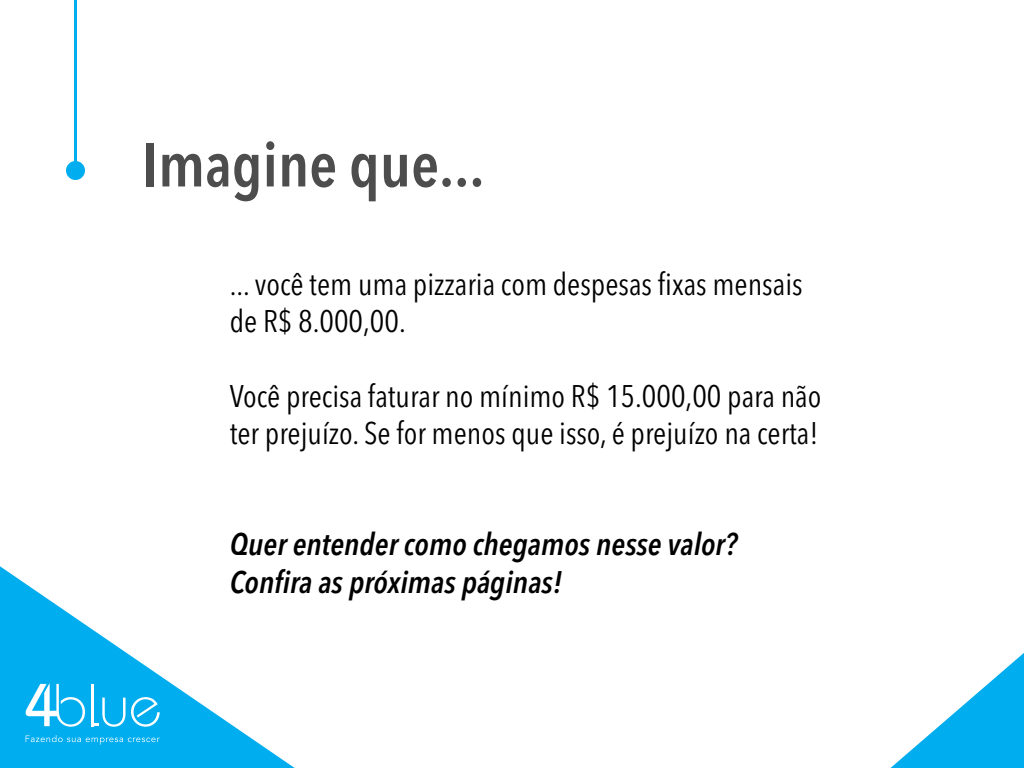
<style>
.page{position:relative;width:1024px;height:768px;background:#fff}
.page>*{position:absolute;margin:0;border:0;box-sizing:border-box;transform-origin:0 0}
.t1{font:600 condensed 62px "Avenir Next LT Pro";color:#4d4d4d}
.t2{font:condensed 31px/37.2px "Avenir Next LT Pro";color:#000}
.t3{font:italic 600 condensed 31px/37.2px "Avenir Next LT Pro";color:#000}
</style>
<div class="page">
<svg style="left:0;top:566px;width:295px;height:202px"></svg>
<svg style="left:26px;top:683px;width:59px;height:44px"></svg>
<hr style="left:91px;top:684px;width:2px;height:42px;background:#fff">
<svg style="left:93px;top:697px;width:67px;height:30px;background:#37bef1"></svg>
<svg style="left:26px;top:735px;width:134px;height:10px"></svg>
<hr style="left:74px;top:0;width:3px;height:172px;background:#00adee">
<div style="left:66px;top:161px;width:19px;height:19px;background:#00adee;border-radius:50%"></div>
<svg style="left:891px;top:653px;width:133px;height:115px"></svg>
<h1 class="t1" style="left:142px;top:127px;width:344px">Imagine que...</h1>
<p class="t2" style="left:230px;top:265px;width:574px">... você tem uma pizzaria com despesas fixas mensais de R$ 8.000,00.</p>
<p class="t2" style="left:230px;top:377px;width:593px">Você precisa faturar no mínimo R$ 15.000,00 para não ter prejuízo. Se for menos que isso, é prejuízo na certa!</p>
<p class="t3" style="left:230px;top:526px;width:509px">Quer entender como chegamos nesse valor?<br>Confira as próximas páginas!</p>
</div>
